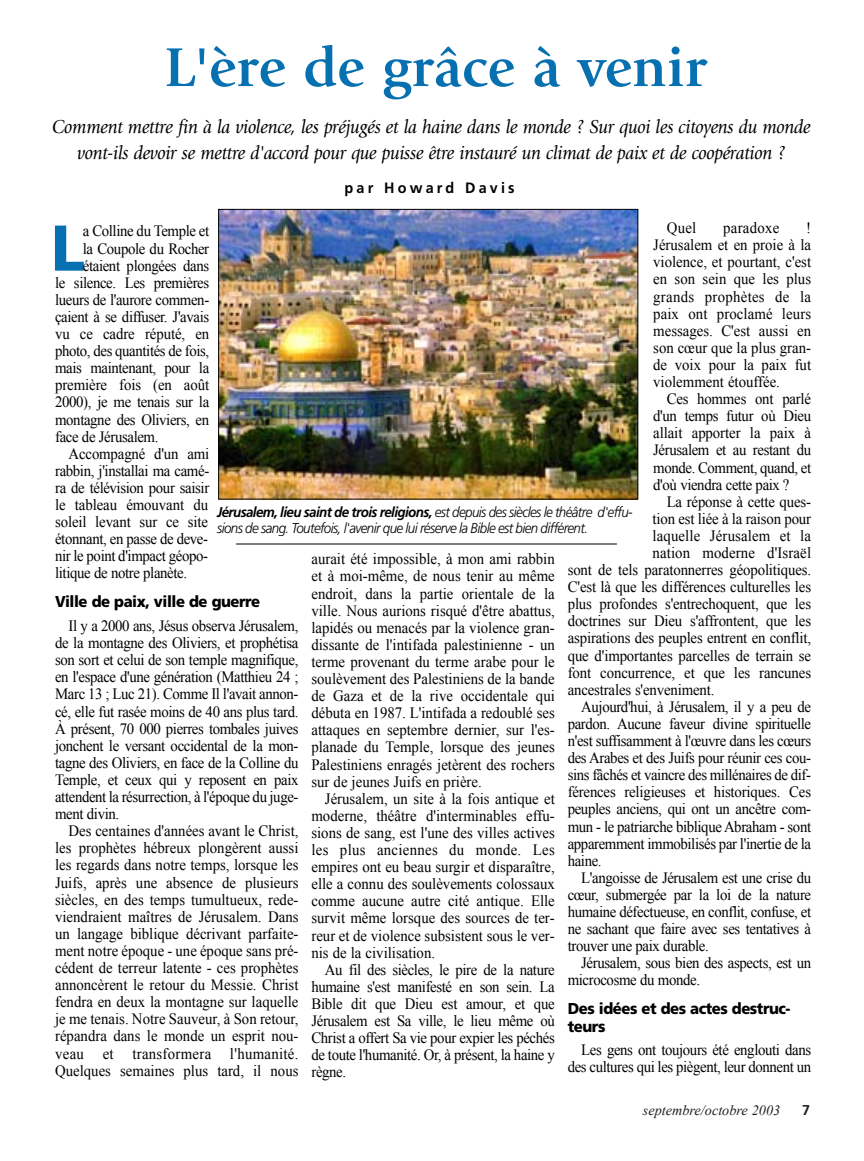
<style>
.page{position:relative;width:864px;height:1161px;background:#fff}
.page>*{position:absolute;margin:0;border:0;box-sizing:border-box;transform-origin:0 0}
.t1{font:900 64.65px "Frutiger";color:#0770b0;scale:.94 1}
.t2{font:700 57px "Giovanni";color:#0770b0}
.t3{font:italic 19.5px/25.5px "Giovanni";letter-spacing:-.015em;color:#000;text-align:center;scale:.95 1}
.t4{font:15.75px/17.1px "Times New Roman";letter-spacing:-.025em;color:#000;text-align:justify;scale:.94 1}
.t5{font:15.75px "Times New Roman";letter-spacing:-.005em;color:#000;scale:.94 1}
.t6{font:900 15.75px/17.1px "Frutiger";letter-spacing:-.03em;color:#000;scale:.94 1}
.t7{font:15.75px "Times New Roman";letter-spacing:.01em;color:#000;scale:.94 1}
.t8{font:15.75px "Times New Roman";letter-spacing:.02em;color:#000;scale:.94 1}
.t9{font:700 15px "Frutiger";letter-spacing:.22em;color:#000;scale:.96 1}
.t10{font:italic 300 14.25px/15.8px "Frutiger";letter-spacing:-.045em;color:#000;scale:.94 1}
.t11{font:italic 14.25px "Times New Roman";color:#231f20}
.t12{font:700 14.25px "Frutiger";color:#231f20}
.s1{font-weight:700}
</style>
<div class="page">
<img style="left:220px;top:211px;width:416px;height:287px">
<div style="left:218px;top:209px;width:420px;height:291px;border:1px solid #000"></div>
<hr style="left:236px;top:544px;width:381px;height:1px;background:#000">
<h2 class="t2" style="left:164px;top:45px;width:544px">L'ère de grâce à venir</h2>
<p class="t3" style="left:52px;top:116px;width:800px">Comment mettre fin à la violence, les préjugés et la haine dans le monde ? Sur quoi les citoyens du monde vont-ils devoir se mettre d'accord pour que puisse être instauré un climat de paix et de coopération ?</p>
<p class="t9" style="left:345px;top:181px;width:179px">par Howard Davis</p>
<p class="t4" style="left:667px;top:219px;width:33px">Quel</p>
<p class="t8" style="left:723px;top:219px;width:61px">paradoxe</p>
<p class="t4" style="left:653px;top:219px;width:169px;text-indent:153px">!<br>Jérusalem et en proie à la violence, et pourtant, c'est en son sein que les plus grands prophètes de la paix ont proclamé leurs messages. C'est aussi en son cœur que la plus gran&shy;de voix pour la paix fut violemment étouffée.</p>
<p class="t4" style="left:653px;top:390px;width:169px;text-indent:14px">Ces hommes ont parlé d'un temps futur où Dieu allait apporter la paix à Jérusalem et au restant du monde. Comment, quand, et d'où viendra cette paix ?</p>
<p class="t4" style="left:667px;top:493px;width:155px">La réponse à cette ques-</p>
<p class="t4" style="left:652px;top:510px;width:170px">tion est liée à la raison pour</p>
<p class="t7" style="left:652px;top:527px;width:170px">laquelle Jérusalem et la</p>
<p class="t7" style="left:652px;top:544px;width:170px">nation moderne d'Israël</p>
<p class="t4" style="left:568px;top:561px;width:260px">sont de tels paratonnerres géopolitiques.</p>
<p class="t4" style="left:568px;top:578px;width:260px">C'est là que les différences culturelles les</p>
<p class="t4" style="left:568px;top:595px;width:260px">plus profondes s'entrechoquent, que les</p>
<p class="t4" style="left:568px;top:613px;width:260px">doctrines sur Dieu s'affrontent, que les</p>
<p class="t4" style="left:568px;top:630px;width:260px">aspirations des peuples entrent en conflit,</p>
<p class="t4" style="left:568px;top:647px;width:260px">que d'importantes parcelles de terrain se</p>
<p class="t5" style="left:568px;top:664px;width:260px">font concurrence, et que les rancunes</p>
<p class="t4" style="left:568px;top:681px;width:158px">ancestrales s'enveniment.</p>
<p class="t4" style="left:581px;top:698px;width:246px">Aujourd'hui, à Jérusalem, il y a peu de</p>
<p class="t4" style="left:568px;top:715px;width:260px">pardon. Aucune faveur divine spirituelle</p>
<p class="t4" style="left:568px;top:732px;width:260px">n'est suffisamment à l'œuvre dans les cœurs</p>
<p class="t4" style="left:568px;top:749px;width:260px">des Arabes et des Juifs pour réunir ces cou-</p>
<p class="t4" style="left:568px;top:766px;width:260px">sins fâchés et vaincre des millénaires de dif-</p>
<p class="t4" style="left:568px;top:784px;width:260px">férences religieuses et historiques. Ces</p>
<p class="t4" style="left:568px;top:801px;width:260px">peuples anciens, qui ont un ancêtre com-</p>
<p class="t4" style="left:568px;top:818px;width:260px">mun - le patriarche biblique Abraham - sont</p>
<p class="t4" style="left:568px;top:835px;width:260px">apparemment immobilisés par l'inertie de la</p>
<p class="t4" style="left:568px;top:852px;width:38px">haine.</p>
<p class="t4" style="left:581px;top:869px;width:246px">L'angoisse de Jérusalem est une crise du</p>
<p class="t4" style="left:568px;top:886px;width:260px">cœur, submergée par la loi de la nature</p>
<p class="t4" style="left:568px;top:903px;width:260px">humaine défectueuse, en conflit, confuse, et</p>
<p class="t4" style="left:568px;top:920px;width:260px">ne sachant que faire avec ses tentatives à</p>
<p class="t4" style="left:568px;top:937px;width:152px">trouver une paix durable.</p>
<p class="t4" style="left:581px;top:955px;width:246px">Jérusalem, sous bien des aspects, est un</p>
<p class="t4" style="left:568px;top:972px;width:142px">microcosme du monde.</p>
<p class="t6" style="left:568px;top:1002px;width:238px">Des idées et des actes destruc&shy;teurs</p>
<p class="t4" style="left:568px;top:1041px;width:260px;text-align:right">Les gens ont toujours été englouti dans des cultures qui les piègent, leur donnent un</p>
<h1 class="t1" style="left:51px;top:222px;width:37px">L</h1>
<p class="t4" style="left:83px;top:223px;width:136px">a Colline du Temple et</p>
<p class="t4" style="left:83px;top:240px;width:136px">la Coupole du Rocher</p>
<p class="t4" style="left:83px;top:257px;width:136px">étaient plongées dans</p>
<p class="t4" style="left:55px;top:274px;width:165px">le silence. Les premières</p>
<p class="t4" style="left:55px;top:291px;width:165px">lueurs de l'aurore commen-</p>
<p class="t4" style="left:55px;top:308px;width:165px">çaient à se diffuser. J'avais</p>
<p class="t5" style="left:55px;top:325px;width:165px">vu ce cadre réputé, en</p>
<p class="t4" style="left:55px;top:342px;width:165px">photo, des quantités de fois,</p>
<p class="t4" style="left:55px;top:359px;width:165px">mais maintenant, pour la</p>
<p class="t5" style="left:55px;top:376px;width:165px">première fois (en août</p>
<p class="t4" style="left:55px;top:394px;width:165px">2000), je me tenais sur la</p>
<p class="t4" style="left:55px;top:411px;width:165px">montagne des Oliviers, en</p>
<p class="t4" style="left:55px;top:428px;width:111px">face de Jérusalem.</p>
<p class="t4" style="left:69px;top:445px;width:151px">Accompagné d'un ami</p>
<p class="t4" style="left:55px;top:462px;width:165px">rabbin, j'installai ma camé-</p>
<p class="t4" style="left:55px;top:479px;width:165px">ra de télévision pour saisir</p>
<p class="t5" style="left:55px;top:496px;width:164px">le tableau émouvant du</p>
<p class="t4" style="left:55px;top:513px;width:164px">soleil levant sur ce site</p>
<p class="t4" style="left:55px;top:530px;width:164px">étonnant, en passe de deve-</p>
<p class="t4" style="left:55px;top:548px;width:164px">nir le point d'impact géopo-</p>
<p class="t4" style="left:55px;top:565px;width:142px">litique de notre planète.</p>
<p class="t6" style="left:55px;top:595px;width:220px">Ville de paix, ville de guerre</p>
<p class="t4" style="left:55px;top:617px;width:260px;text-indent:14px">Il y a 2000 ans, Jésus observa Jérusalem, de la montagne des Oliviers, et prophétisa son sort et celui de son temple magnifique, en l'espace d'une génération (Matthieu 24 ; Marc 13 ; Luc 21). Comme Il l'avait annon&shy;cé, elle fut rasée moins de 40 ans plus tard.<br>À présent, 70 000 pierres tombales juives jonchent le versant occidental de la mon&shy;tagne des Oliviers, en face de la Colline du Temple, et ceux qui y reposent en paix attendent la résurrection, à l'époque du juge&shy;ment divin.</p>
<p class="t4" style="left:55px;top:822px;width:260px;text-indent:14px">Des centaines d'années avant le Christ, les prophètes hébreux plongèrent aussi les regards dans notre temps, lorsque les Juifs, après une absence de plusieurs siècles, en des temps tumultueux, rede&shy;viendraient maîtres de Jérusalem. Dans un langage biblique décrivant parfaite&shy;ment notre époque - une époque sans pré&shy;cédent de terreur latente - ces prophètes annoncèrent le retour du Messie. Christ fendra en deux la montagne sur laquelle je me tenais. Notre Sauveur, à Son retour, répandra dans le monde un esprit nou&shy;veau et transformera l'humanité.<br>Quelques semaines plus tard, il nous</p>
<p class="t10" style="left:217px;top:505px;width:444px"><span class="s1">Jérusalem, lieu saint de trois religions,</span> est depuis des siècles le théâtre d'effu&shy;sions de sang. Toutefois, l'avenir que lui réserve la Bible est bien différent.</p>
<p class="t4" style="left:311px;top:551px;width:260px">aurait été impossible, à mon ami rabbin et à moi-même, de nous tenir au même endroit, dans la partie orientale de la ville. Nous aurions risqué d'être abattus, lapidés ou menacés par la violence gran&shy;dissante de l'intifada palestinienne - un terme provenant du terme arabe pour le soulèvement des Palestiniens de la bande de Gaza et de la rive occidentale qui débuta en 1987. L'intifada a redoublé ses attaques en septembre dernier, sur l'es&shy;planade du Temple, lorsque des jeunes Palestiniens enragés jetèrent des rochers sur de jeunes Juifs en prière.</p>
<p class="t4" style="left:311px;top:790px;width:260px;text-indent:14px">Jérusalem, un site à la fois antique et moderne, théâtre d'interminables effu&shy;sions de sang, est l'une des villes actives les plus anciennes du monde. Les empires ont eu beau surgir et disparaître, elle a connu des soulèvements colossaux comme aucune autre cité antique. Elle survit même lorsque des sources de ter&shy;reur et de violence subsistent sous le ver&shy;nis de la civilisation.</p>
<p class="t4" style="left:311px;top:961px;width:260px;text-indent:14px">Au fil des siècles, le pire de la nature humaine s'est manifesté en son sein. La Bible dit que Dieu est amour, et que Jérusalem est Sa ville, le lieu même où Christ a offert Sa vie pour expier les péchés de toute l'humanité. Or, à présent, la haine y règne.</p>
<p class="t11" style="left:643px;top:1102px;width:139px">septembre/octobre 2003</p>
<p class="t12" style="left:802px;top:1104px;width:9px">7</p>
</div>
